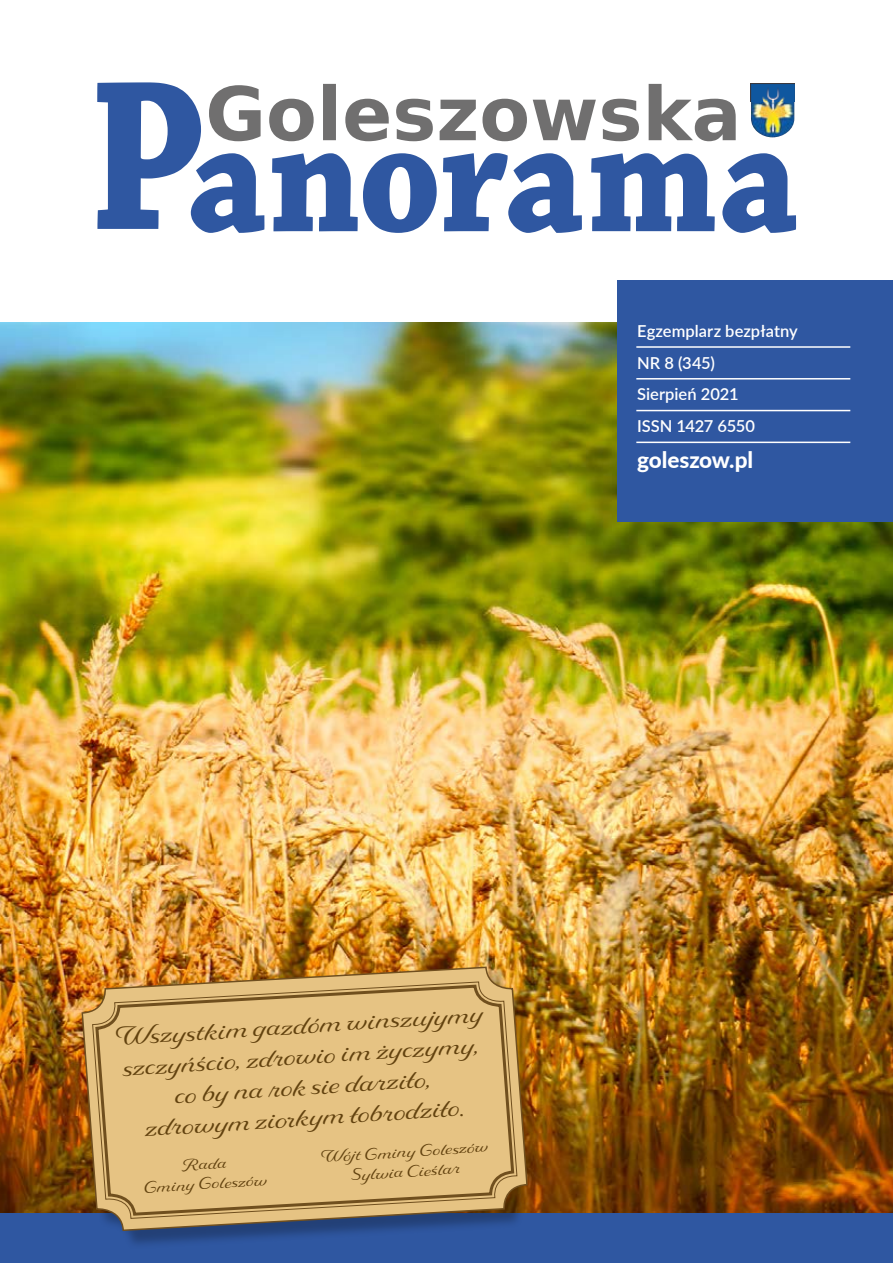
<style>
.page{position:relative;width:893px;height:1263px;background:#fff}
.page>*{position:absolute;margin:0;border:0;box-sizing:border-box;transform-origin:0 0}
.t1{font:25.65px/30.9px "Delaney";color:#62420f;text-align:center}
.t2{font:800 22.5px "Lato";letter-spacing:-.005em;color:#fff}
.t3{font:600 16.5px/31.5px "Lato";color:#fff}
.t4{font:16.5px/19.8px "Delaney";color:#62420f;text-align:center}
</style>
<div class="page">
<img style="left:0;top:322px;width:893px;height:891px">
<svg style="left:97px;top:82px;width:699px;height:151px"></svg>
<svg style="left:209px;top:84px;width:527px;height:57px"></svg>
<img style="left:751px;top:84px;width:43px;height:53px">
<div style="left:0;top:1213px;width:893px;height:50px;background:#2f57a1"></div>
<div style="left:617px;top:280px;width:276px;height:242px;background:#2f57a1"></div>
<hr style="left:636px;top:346px;width:214px;height:2px;background:#fff">
<hr style="left:636px;top:378px;width:214px;height:1px;background:#fff">
<hr style="left:636px;top:410px;width:214px;height:1px;background:#fff">
<hr style="left:636px;top:442px;width:214px;height:1px;background:#fff">
<div style="left:84px;top:969px;width:462px;height:280px;background:#000;opacity:.26"></div>
<img style="left:81px;top:966px;width:448px;height:283px">
<svg style="left:92px;top:981px;width:426px;height:238px;background:#af9060"></svg>
<svg style="left:94px;top:983px;width:422px;height:234px;background:#ddba7c"></svg>
<p class="t3" style="left:637px;top:315px;width:162px">Egzemplarz bezpłatny<br>NR 8 (345)<br>Sierpień 2021<br>ISSN 1427 6550</p>
<p class="t2" style="left:637px;top:443px;width:118px">goleszow.pl</p>
<p class="t1" style="left:114px;top:1024px;width:371px;rotate:-4deg">Wszystkim gazdóm winszujymy szczyńścio, zdrowio im życzymy, co by na rok sie darziło,<br>zdrowym zior kym łobrodziło.</p>
<p class="t4" style="left:141px;top:1159px;width:126px;rotate:-4deg">Rada<br>Gminy Goleszów</p>
<p class="t4" style="left:320px;top:1148px;width:170px;rotate:-4deg">Wójt Gminy Goleszów<br>Sylwia Cieślar</p>
</div>
